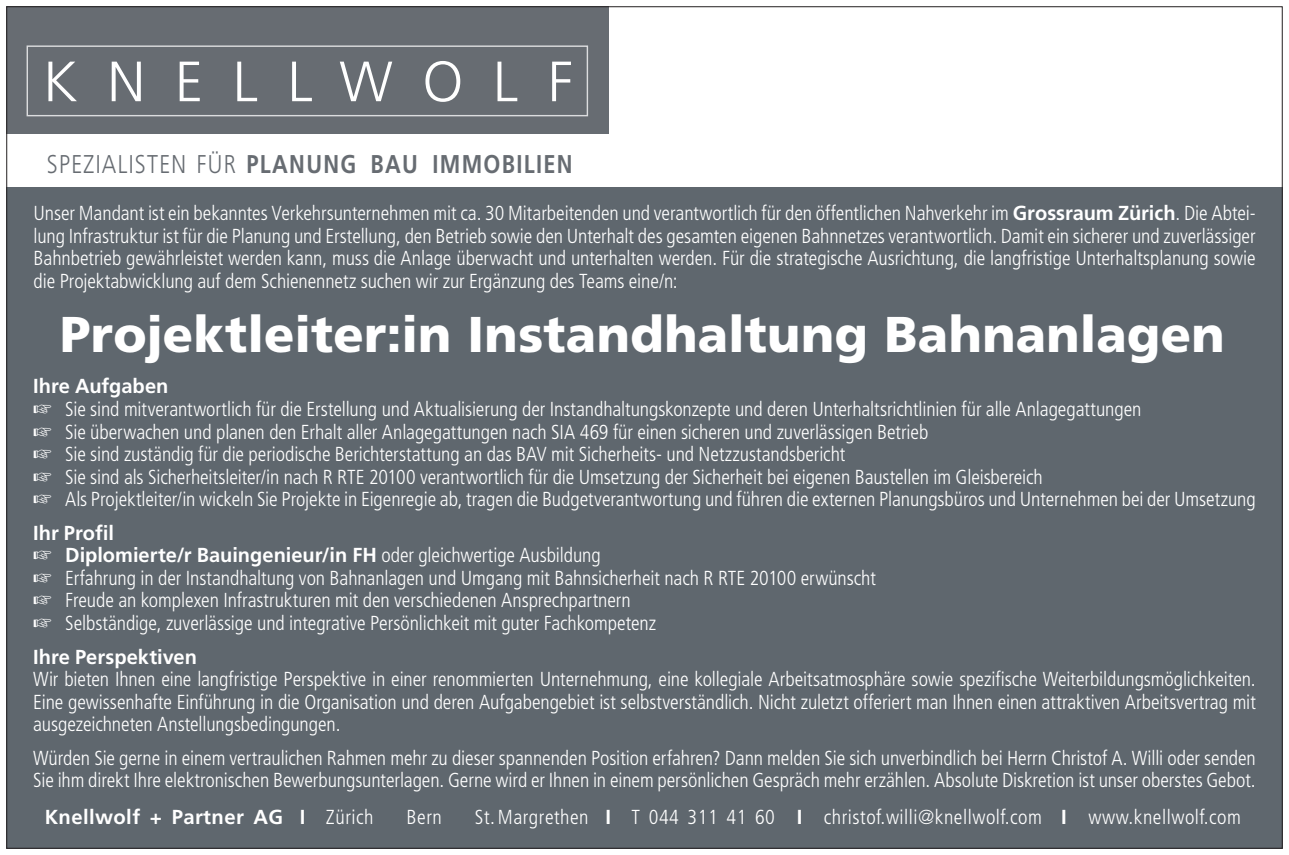
<style>
.page{position:relative;width:1289px;height:855px;background:#fff}
.page>*{position:absolute;margin:0;border:0;box-sizing:border-box;transform-origin:0 0}
.t1{font:300 56.7px "Frutiger";letter-spacing:.52em;color:#fff}
.t2{font:900 50.18px "Frutiger";letter-spacing:.005em;color:#fff}
.t3{font:700 25.65px "Frutiger";letter-spacing:.06em;color:#676c72;scale:.85 1}
.t4{font:300 condensed 20.25px/22.5px "Frutiger";letter-spacing:-.005em;color:#fff}
.t5{font:300 condensed 20.25px "Frutiger";letter-spacing:.025em;color:#fff}
.t6{font:700 20.25px "Frutiger";letter-spacing:.02em;color:#fff}
.t7{font:700 20.25px "Frutiger";color:#fff}
.s1{font-weight:300}
.s2{font-weight:700;font-stretch:normal}
.s3{font-weight:300;font-stretch:condensed}
</style>
<div class="page">
<div style="left:6px;top:187px;width:1276px;height:661px;background:#5f676e"></div>
<div style="left:7px;top:7px;width:602px;height:127px;background:#676c72"></div>
<svg style="left:26px;top:45px;width:563px;height:72px"></svg>
<h1 class="t1" style="left:43px;top:50px;width:531px">KNELLWOLF</h1>
<p class="t3" style="left:47px;top:149px;width:620px"><span class="s1">SPEZIALISTEN FÜR</span> PLANUNG BAU IMMOBILIEN</p>
<p class="t4" style="left:34px;top:202px;width:1223px;text-align:justify">Unser Mandant ist ein bekanntes Verkehrsunternehmen mit ca. 30 Mitarbeitenden und verantwortlich für den öffentlichen Nahverkehr im <span class="s2">Grossraum Zürich</span>. Die Abtei&shy;lung Infrastruktur ist für die Planung und Erstellung, den Betrieb sowie den Unterhalt des gesamten eigenen Bahnnetzes verantwortlich. Damit ein sicherer und zuverlässiger Bahnbetrieb gewährleistet werden kann, muss die Anlage überwacht und unterhalten werden. Für die strategische Ausrichtung, die langfristige Unterhaltsplanung sowie die Projektabwicklung auf dem Schienennetz suchen wir zur Ergänzung des Teams eine/n:</p>
<h2 class="t2" style="left:60px;top:304px;width:1165px">Projektleiter:in Instandhaltung Bahnanlagen</h2>
<p class="t4" style="left:33px;top:375px;width:1223px"><span class="s2">Ihre Aufgaben<br></span>☞ Sie sind mitverantwortlich für die Erstellung und Aktualisierung der Instandhaltungskonzepte und deren Unterhaltsrichtlinien für alle Anlagegattungen<br>☞ Sie überwachen und planen den Erhalt aller Anlagegattungen nach SIA 469 für einen sicheren und zuverlässigen Betrieb<br>☞ Sie sind zuständig für die periodische Berichterstattung an das BAV mit Sicherheits- und Netzzustandsbericht<br>☞ Sie sind als Sicherheitsleiter/in nach R RTE 20100 verantwortlich für die Umsetzung der Sicherheit bei eigenen Baustellen im Gleisbereich<br>☞ Als Projektleiter/in wickeln Sie Projekte in Eigenregie ab, tragen die Budgetverantwortung und führen die externen Planungsbüros und Unternehmen bei der Umsetzung</p>
<p class="t4" style="left:33px;top:522px;width:844px"><span class="s2">Ihr Profil<br></span>☞ <span class="s2">Diplomierte/r Bauingenieur/in FH</span> oder gleichwertige Ausbildung<br>☞ Erfahrung in der Instandhaltung von Bahnanlagen und Umgang mit Bahnsicherheit nach R RTE 20100 erwünscht ☞ Freude an komplexen Infrastrukturen mit den verschiedenen Ansprechpartnern<br>☞ Selbständige, zuverlässige und integrative Persönlichkeit mit guter Fachkompetenz</p>
<p class="t7" style="left:33px;top:644px;width:165px">Ihre Perspektiven</p>
<p class="t4" style="left:33px;top:668px;width:1224px;text-align:justify">Wir bieten Ihnen eine langfristige Perspektive in einer renommierten Unternehmung, eine kollegiale Arbeitsatmosphäre sowie spezifische Weiterbildungsmöglichkeiten.<br>Eine gewissenhafte Einführung in die Organisation und deren Aufgabengebiet ist selbstverständlich. Nicht zuletzt offeriert man Ihnen einen attraktiven Arbeitsvertrag mit ausgezeichneten Anstellungsbedingungen.</p>
<p class="t4" style="left:33px;top:747px;width:1224px">Würden Sie gerne in einem vertraulichen Rahmen mehr zu dieser spannenden Position erfahren? Dann melden Sie sich unverbindlich bei Herrn Christof A. Willi oder senden<br>Sie ihm direkt Ihre elektronischen Bewerbungsunterlagen. Gerne wird er Ihnen in einem persönlichen Gespräch mehr erzählen. Absolute Diskretion ist unser oberstes Gebot.</p>
<p class="t6" style="left:45px;top:804px;width:330px">Knellwolf + Partner AG I <span class="s3">Zürich</span></p>
<p class="t4" style="left:406px;top:805px;width:37px">Bern</p>
<p class="t5" style="left:475px;top:805px;width:767px">St.Margrethen <span class="s2">I</span> T 044 311 41 60 <span class="s2">I</span> christof.willi@knellwolf.com <span class="s2">I</span> www.knellwolf.com</p>
</div>
